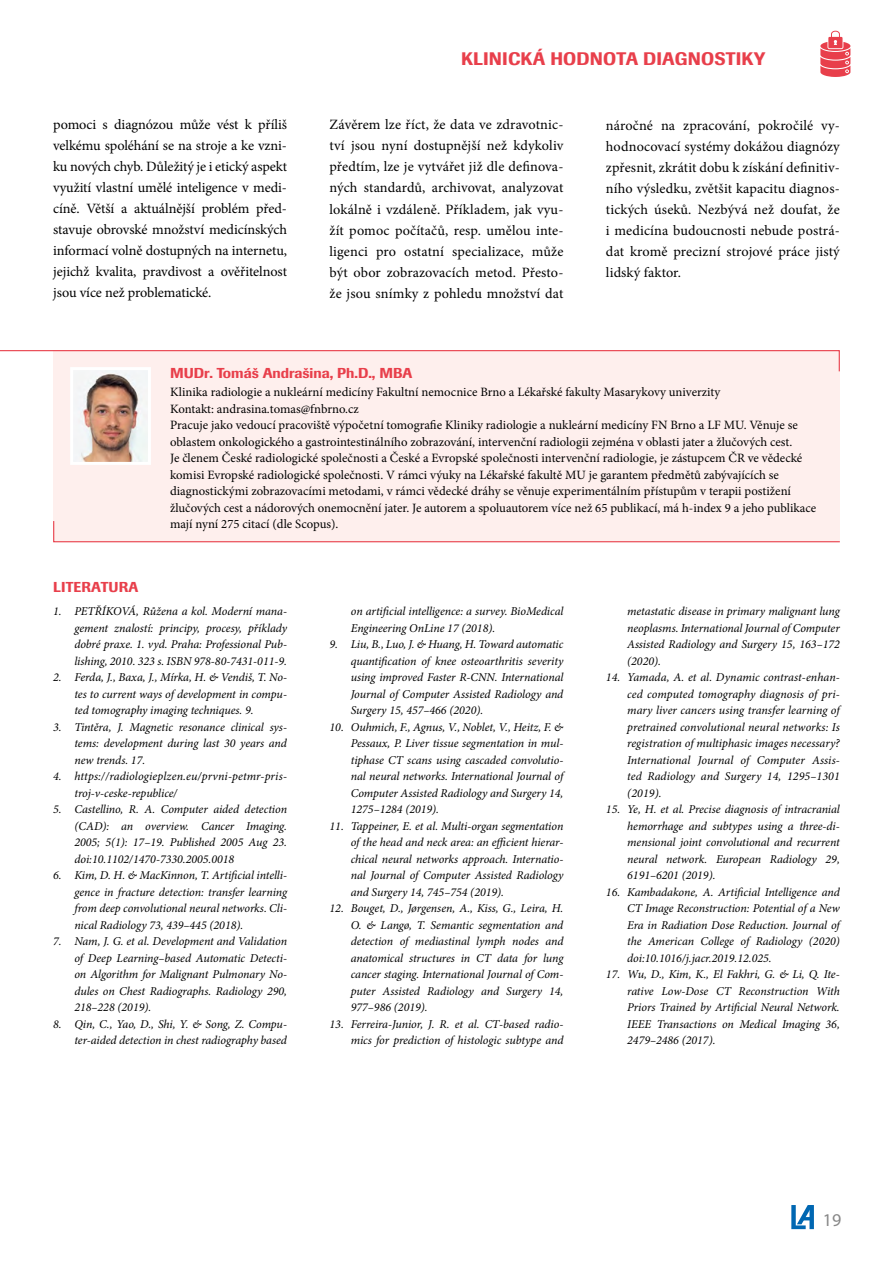
<style>
.page{position:relative;width:893px;height:1263px;background:#fff}
.page>*{position:absolute;margin:0;border:0;box-sizing:border-box;transform-origin:0 0}
.t1{font:500 18px "Imago";letter-spacing:.01em;color:#e83f4b}
.t2{font:18px "Myriad Pro";color:#878787}
.t3{font:14.25px/21px "Minion Pro";letter-spacing:.005em;color:#000;text-align:justify}
.t4{font:14.25px "Imago Medium CE";color:#e83f4b}
.t5{font:500 14.25px "Imago";letter-spacing:.01em;color:#e83f4b}
.t6{font:12.75px/16.5px "Minion Pro";color:#000}
.t7{font:italic 12px/16.5px "Minion Pro";letter-spacing:-.005em;color:#000;text-align:justify}
</style>
<div class="page">
<svg style="left:791px;top:1205px;width:23px;height:24px"></svg>
<svg style="left:820px;top:31px;width:30px;height:46px"></svg>
<div style="left:53px;top:350px;width:787px;height:192px;background:#feefed"></div>
<svg style="left:0;top:350px;width:840px;height:22px"></svg>
<svg style="left:53px;top:521px;width:787px;height:22px"></svg>
<img style="left:74px;top:371px;width:73px;height:90px">
<div style="left:70px;top:367px;width:81px;height:98px;border:3px solid #fff"></div>
<h1 class="t1" style="left:461px;top:47px;width:306px">KLINICKÁ HODNOTA DIAGNOSTIKY</h1>
<p class="t3" style="left:53px;top:114px;width:235px">pomoci s diagnózou může vést k příliš velkému spoléhání se na stroje a ke vzni&shy;ku nových chyb. Důležitý je i etický aspekt využití vlastní umělé inteligence v medi&shy;cíně. Větší a aktuálnější problém před&shy;stavuje obrovské množství medicínských informací volně dostupných na internetu, jejichž kvalita, pravdivost a ověřitelnost jsou více než problematické.</p>
<p class="t3" style="left:330px;top:114px;width:235px">Závěrem lze říct, že data ve zdravotnic&shy;tví jsou nyní dostupnější než kdykoliv předtím, lze je vytvářet již dle definova&shy;ných standardů, archivovat, analyzovat lokálně i vzdáleně. Příkladem, jak vyu&shy;žít pomoc počítačů, resp. umělou inte&shy;ligenci pro ostatní specializace, může být obor zobrazovacích metod. Přesto&shy;že jsou snímky z pohledu množství dat</p>
<p class="t3" style="left:606px;top:115px;width:235px">náročné na zpracování, pokročilé vy&shy;hodnocovací systémy dokážou diagnózy zpřesnit, zkrátit dobu k získání definitiv&shy;ního výsledku, zvětšit kapacitu diagnos&shy;tických úseků. Nezbývá než doufat, že i medicína budoucnosti nebude postrá&shy;dat kromě precizní strojové práce jistý lidský faktor.</p>
<p class="t4" style="left:170px;top:365px;width:244px">MUDr. Tomáš Andrašina, Ph.D., MBA</p>
<p class="t6" style="left:170px;top:384px;width:648px">Klinika radiologie a nukleární medicíny Fakultní nemocnice Brno a Lékařské fakulty Masarykovy univerzity<br>Kontakt: andrasina.tomas@fnbrno.cz<br>Pracuje jako vedoucí pracoviště výpočetní tomografie Kliniky radiologie a nukleární medicíny FN Brno a LF MU. Věnuje se oblastem onkologického a gastrointestinálního zobrazování, intervenční radiologii zejména v oblasti jater a žlučových cest.<br>Je členem České radiologické společnosti a České a Evropské společnosti intervenční radiologie, je zástupcem ČR ve vědecké komisi Evropské radiologické společnosti. V rámci výuky na Lékařské fakultě MU je garantem předmětů zabývajících se diagnostickými zobrazovacími metodami, v rámci vědecké dráhy se věnuje experimentálním přístupům v terapii postižení žlučových cest a nádorových onemocnění jater. Je autorem a spoluautorem více než 65 publikací, má h-index 9 a jeho publikace mají nyní 275 citací (dle Scopus).</p>
<p class="t5" style="left:53px;top:578px;width:87px">LITERATURA</p>
<p class="t7" style="left:74px;top:603px;width:214px;text-indent:-21px">1. PETŘÍKOVÁ, Růžena a kol. Moderní mana&shy;gement znalostí: principy, procesy, příklady dobré praxe. 1. vyd. Praha: Professional Pub&shy;lishing, 2010. 323 s. ISBN 978-80-7431-011-9.</p>
<p class="t7" style="left:74px;top:669px;width:214px;text-indent:-21px">2. Ferda, J., Baxa, J., Mírka, H. &amp; Vendiš, T. No&shy;tes to current ways of development in compu&shy;ted tomography imaging techniques. 9.</p>
<p class="t7" style="left:74px;top:718px;width:214px;text-indent:-21px">3. Tintěra, J. Magnetic resonance clinical sys&shy;tems: development during last 30 years and new trends. 17.</p>
<p class="t7" style="left:74px;top:768px;width:214px;text-indent:-21px">4. https://radiologieplzen.eu/prvni-petmr-pris&shy;troj-v-ceske-republice/</p>
<p class="t7" style="left:74px;top:801px;width:214px;text-indent:-21px">5. Castellino, R. A. Computer aided detection (CAD): an overview. Cancer Imaging.<br>2005; 5(1): 17–19. Published 2005 Aug 23. doi:10.1102/1470-7330.2005.0018</p>
<p class="t7" style="left:74px;top:867px;width:214px;text-indent:-21px">6. Kim, D. H. &amp; MacKinnon, T. Artificial intelli&shy;gence in fracture detection: transfer learning from deep convolutional neural networks. Cli&shy;nical Radiology 73, 439–445 (2018).</p>
<p class="t7" style="left:74px;top:933px;width:214px;text-indent:-21px">7. Nam, J. G. et al. Development and Validation of Deep Learning–based Automatic Detecti&shy;on Algorithm for Malignant Pulmonary No&shy;dules on Chest Radiographs. Radiology 290, 218–228 (2019).</p>
<p class="t7" style="left:53px;top:1015px;width:235px;text-align:right">8. Qin, C., Yao, D., Shi, Y. &amp; Song, Z. Compu&shy;ter-aided detection in chest radiography based</p>
<p class="t7" style="left:351px;top:603px;width:214px">on artificial intelligence: a survey. BioMedical<br>Engineering OnLine 17 (2018).</p>
<p class="t7" style="left:351px;top:636px;width:214px;text-indent:-21px">9. Liu, B., Luo, J. &amp; Huang, H. Toward automatic quantification of knee osteoarthritis severity using improved Faster R-CNN. International Journal of Computer Assisted Radiology and Surgery 15, 457–466 (2020).</p>
<p class="t7" style="left:351px;top:718px;width:214px;text-indent:-21px">10. Ouhmich, F., Agnus, V., Noblet, V., Heitz, F. &amp; Pessaux, P. Liver tissue segmentation in mul&shy;tiphase CT scans using cascaded convolutio&shy;nal neural networks. International Journal of Computer Assisted Radiology and Surgery 14, 1275–1284 (2019).</p>
<p class="t7" style="left:351px;top:817px;width:214px;text-indent:-21px">11. Tappeiner, E. et al. Multi-organ segmentation of the head and neck area: an efficient hierar&shy;chical neural networks approach. Internatio&shy;nal Journal of Computer Assisted Radiology and Surgery 14, 745–754 (2019).</p>
<p class="t7" style="left:351px;top:900px;width:214px;text-indent:-21px">12. Bouget, D., Jørgensen, A., Kiss, G., Leira, H.<br>O. &amp; Langø, T. Semantic segmentation and detection of mediastinal lymph nodes and anatomical structures in CT data for lung cancer staging. International Journal of Com&shy;puter Assisted Radiology and Surgery 14, 977–986 (2019).</p>
<p class="t7" style="left:330px;top:1015px;width:235px;text-align:right">13. Ferreira-Junior, J. R. et al. CT-based radio&shy;mics for prediction of histologic subtype and</p>
<p class="t7" style="left:627px;top:603px;width:214px">metastatic disease in primary malignant lung neoplasms. International Journal of Computer Assisted Radiology and Surgery 15, 163–172 (2020).</p>
<p class="t7" style="left:627px;top:669px;width:214px;text-indent:-21px">14. Yamada, A. et al. Dynamic contrast-enhan&shy;ced computed tomography diagnosis of pri&shy;mary liver cancers using transfer learning of pretrained convolutional neural networks: Is registration of multiphasic images necessary?<br>International Journal of Computer Assis&shy;ted Radiology and Surgery 14, 1295–1301 (2019).</p>
<p class="t7" style="left:627px;top:801px;width:214px;text-indent:-21px">15. Ye, H. et al. Precise diagnosis of intracranial hemorrhage and subtypes using a three-di&shy;mensional joint convolutional and recurrent neural network. European Radiology 29, 6191–6201 (2019).</p>
<p class="t7" style="left:627px;top:883px;width:214px;text-indent:-21px">16. Kambadakone, A. Artificial Intelligence and CT Image Reconstruction: Potential of a New Era in Radiation Dose Reduction. Journal of the American College of Radiology (2020) doi:10.1016/j.jacr.2019.12.025.</p>
<p class="t7" style="left:627px;top:966px;width:214px;text-indent:-21px">17. Wu, D., Kim, K., El Fakhri, G. &amp; Li, Q. Ite&shy;rative Low-Dose CT Reconstruction With Priors Trained by Artificial Neural Network.<br>IEEE Transactions on Medical Imaging 36, 2479–2486 (2017).</p>
<h1 class="t2" style="left:823px;top:1209px;width:20px">19</h1>
</div>
